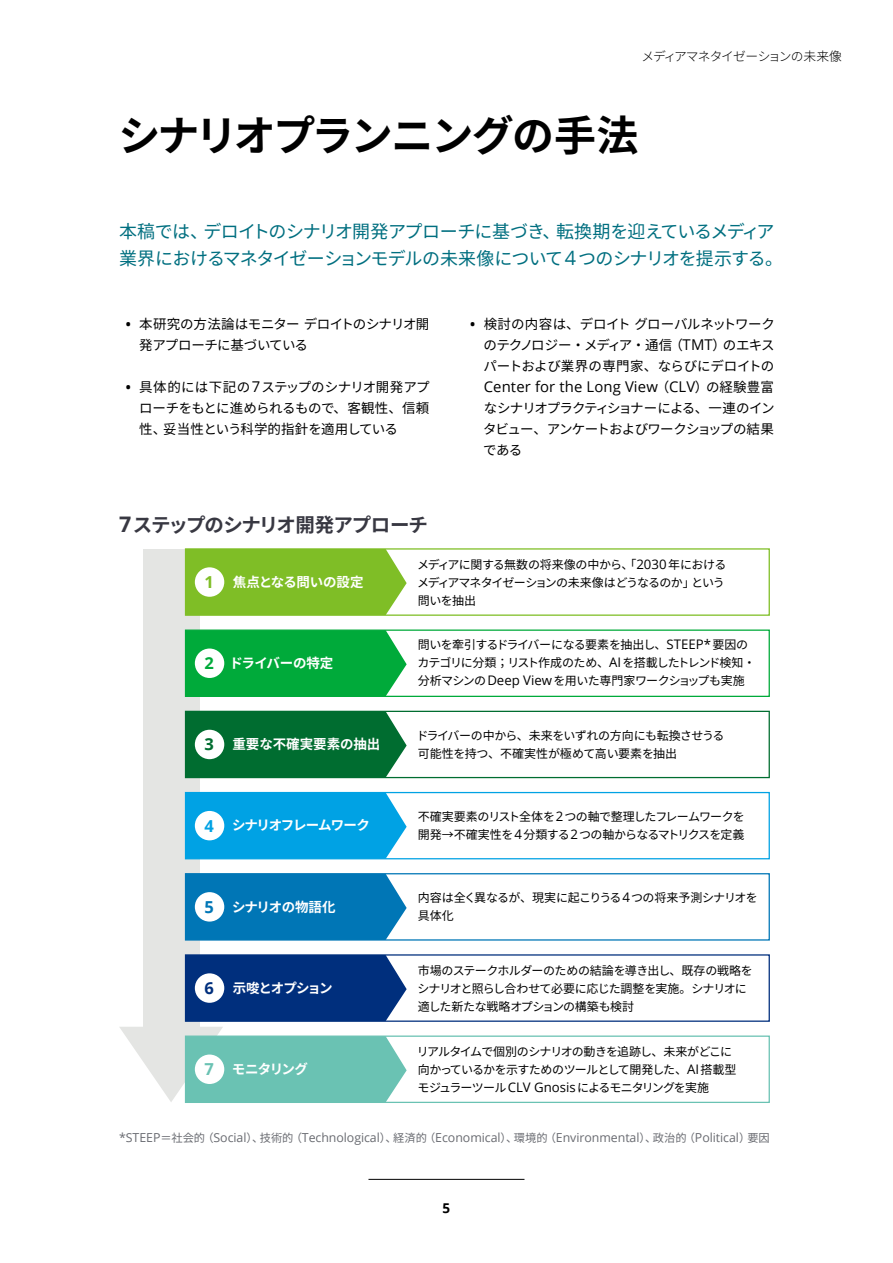
<style>
.page{position:relative;width:893px;height:1263px;background:#fff}
.page>*{position:absolute;margin:0;border:0;box-sizing:border-box;transform-origin:0 0}
.t1{font:700 42px "Noto Sans JP";letter-spacing:-.055em;color:#000}
.t2{font:700 19.5px "Noto Sans JP";letter-spacing:-.05em;color:#383842}
.t3{font:18px/27px "Noto Sans JP";letter-spacing:-.045em;color:#006f80}
.t4{font:700 16.5px "Open Sans";color:#7fbe26}
.t5{font:700 16.5px "Open Sans";color:#00aa3a}
.t6{font:700 16.5px "Open Sans";color:#006d30}
.t7{font:700 16.5px "Open Sans";color:#00a2e4}
.t8{font:700 16.5px "Open Sans";color:#0076b6}
.t9{font:700 16.5px "Open Sans";color:#002f7d}
.t10{font:700 16.5px "Open Sans";color:#6ac2b3}
.t11{font:14.85px "Open Sans";letter-spacing:.01em;color:#000}
.t12{font:13.5px/21px "Noto Sans JP";letter-spacing:-.045em;color:#000;text-align:justify}
.t13{font:13.5px/21px "Noto Sans JP";letter-spacing:-.025em;color:#000}
.t14{font:700 13.5px "Noto Sans JP";letter-spacing:-.045em;color:#fff}
.t15{font:700 13.5px "Noto Sans JP";color:#fff}
.t16{font:700 13.5px "Noto Sans JP";letter-spacing:-.085em;color:#fff}
.t17{font:700 13.5px "Noto Sans JP";letter-spacing:-.015em;color:#fff}
.t18{font:700 13.5px "Noto Sans JP";letter-spacing:-.02em;color:#fff}
.t19{font:700 13.5px "Noto Sans JP";letter-spacing:-.065em;color:#fff}
.t20{font:700 13.5px "Open Sans";color:#000}
.t21{font:300 12.75px "Noto Sans JP";letter-spacing:-.065em;color:#000}
.t22{font:12.3px "Open Sans";letter-spacing:-.005em;color:#696b71}
.t23{font:12px/18px "Noto Sans JP";letter-spacing:-.055em;color:#000}
.t24{font:12px/18px "Noto Sans JP";letter-spacing:-.025em;color:#000}
.s1{font-family:"Open Sans";font-size:19.8px}
.s2{font-family:"Open Sans";font-weight:700}
.s3{font-family:"Open Sans";font-size:14.85px}
.s4{font-family:"Open Sans";font-size:21.45px}
.s5{font-family:"Noto Sans JP";font-size:13.5px}
.s6{font-family:"Open Sans";font-size:13.2px}
.s7{font-family:"Noto Sans JP";font-size:11.25px}
</style>
<div class="page">
<div style="left:143px;top:549px;width:57px;height:489px;background:#e4e5e3"></div>
<div style="left:185px;top:548px;width:585px;height:68px;border:1px solid #7fbe26"></div>
<div style="left:186px;top:549px;width:221px;height:66px;background:#7fbe26"></div>
<div style="left:195px;top:567px;width:29px;height:30px;background:#fff;border-radius:50%"></div>
<div style="left:185px;top:629px;width:585px;height:68px;border:1px solid #00aa3a"></div>
<div style="left:186px;top:630px;width:221px;height:66px;background:#00aa3a"></div>
<div style="left:195px;top:648px;width:29px;height:30px;background:#fff;border-radius:50%"></div>
<div style="left:185px;top:711px;width:585px;height:67px;border:1px solid #006d30"></div>
<div style="left:186px;top:711px;width:221px;height:66px;background:#006d30"></div>
<div style="left:195px;top:730px;width:29px;height:29px;background:#fff;border-radius:50%"></div>
<div style="left:185px;top:792px;width:585px;height:67px;border:1px solid #00a2e4"></div>
<div style="left:186px;top:792px;width:221px;height:67px;background:#00a2e4"></div>
<div style="left:195px;top:811px;width:29px;height:29px;background:#fff;border-radius:50%"></div>
<div style="left:185px;top:873px;width:585px;height:67px;border:1px solid #0076b6"></div>
<div style="left:186px;top:874px;width:221px;height:66px;background:#0076b6"></div>
<div style="left:195px;top:892px;width:29px;height:29px;background:#fff;border-radius:50%"></div>
<div style="left:185px;top:954px;width:585px;height:68px;border:1px solid #002f7d"></div>
<div style="left:186px;top:955px;width:221px;height:66px;background:#002f7d"></div>
<div style="left:195px;top:973px;width:29px;height:30px;background:#fff;border-radius:50%"></div>
<div style="left:185px;top:1035px;width:585px;height:68px;border:1px solid #6ac2b3"></div>
<svg style="left:119px;top:1027px;width:288px;height:75px"></svg>
<div style="left:195px;top:1054px;width:29px;height:30px;background:#fff;border-radius:50%"></div>
<hr style="left:368px;top:1179px;width:156px;height:1px;background:#000">
<p class="t21" style="left:641px;top:49px;width:202px">メディアマネタイゼーションの未来像</p>
<h1 class="t1" style="left:118px;top:112px;width:522px">シナリオプランニングの手法</h1>
<h3 class="t3" style="left:119px;top:219px;width:666px">本稿では、デロイトのシナリオ開発アプローチに基づき、転換期を迎えているメディア業界におけるマネタイゼーションモデルの未来像について<span class="s1">4</span>つのシナリオを提示する。</h3>
<p class="t13" style="left:139px;top:314px;width:292px;text-indent:-14px"><span class="s2">•</span> 本研究の方法論はモニターデロイトのシナリオ開発アプローチに基づいている</p>
<p class="t12" style="left:139px;top:377px;width:292px;text-indent:-13px"><span class="s2">•</span> 具体的には下記の<span class="s3">7</span>ステップのシナリオ開発アプローチをもとに進められるもので、客観性、信頼性、妥当性という科学的指針を適用している</p>
<h2 class="t2" style="left:119px;top:514px;width:311px"><span class="s4">7</span>ステップのシナリオ開発アプローチ</h2>
<p class="t12" style="left:483px;top:314px;width:293px;text-indent:-13px"><span class="s2">•</span> 検討の内容は、デロイトグローバルネットワークのテクノロジー・メディア・通信（<span class="s3">TMT</span>）のエキスパートおよび業界の専門家、ならびにデロイトの</p>
<p class="t11" style="left:484px;top:376px;width:292px">Center for the Long View<span class="s5">（</span>CLV<span class="s5">）の経験豊富</span></p>
<p class="t12" style="left:483px;top:398px;width:293px">なシナリオプラクティショナーによる、一連のインタビュー、アンケートおよびワークショップの結果である</p>
<h3 class="t4" style="left:205px;top:570px;width:11px">1</h3>
<h3 class="t5" style="left:205px;top:651px;width:11px">2</h3>
<h3 class="t6" style="left:205px;top:733px;width:11px">3</h3>
<p class="t17" style="left:233px;top:574px;width:132px">焦点となる問いの設定</p>
<p class="t18" style="left:230px;top:655px;width:105px">ドライバーの特定</p>
<p class="t23" style="left:417px;top:555px;width:311px">メディアに関する無数の将来像の中から、「<span class="s6">2030</span>年におけるメディアマネタイゼーションの未来像はどうなるのか」という問いを抽出</p>
<p class="t23" style="left:417px;top:635px;width:339px">問いを牽引するドライバーになる要素を抽出し、<span class="s6">STEEP*</span>要因のカテゴリに分類；リスト作成のため、<span class="s6">AI</span> を搭載したトレンド検知・分析マシンの<span class="s6">Deep View</span>を用いた専門家ワークショップも実施</p>
<p class="t15" style="left:232px;top:737px;width:150px">重要な不確実要素の抽出</p>
<p class="t24" style="left:416px;top:727px;width:309px">ドライバーの中から、未来をいずれの方向にも転換させうる可能性を持つ、不確実性が極めて高い要素を抽出</p>
<h3 class="t7" style="left:205px;top:814px;width:11px">4</h3>
<p class="t16" style="left:232px;top:818px;width:139px">シナリオフレームワーク</p>
<p class="t23" style="left:418px;top:808px;width:328px">不確実要素のリスト全体を<span class="s6">2</span>つの軸で整理したフレームワークを開発→不確実性を<span class="s6">4</span>分類する<span class="s6">2</span>つの軸からなるマトリクスを定義</p>
<h3 class="t8" style="left:205px;top:895px;width:11px">5</h3>
<h3 class="t9" style="left:205px;top:976px;width:11px">6</h3>
<h3 class="t10" style="left:205px;top:1057px;width:11px">7</h3>
<p class="t14" style="left:232px;top:899px;width:105px">シナリオの物語化</p>
<p class="t24" style="left:418px;top:889px;width:341px">内容は全く異なるが、現実に起こりうる<span class="s6">4</span>つの将来予測シナリオを具体化</p>
<p class="t19" style="left:233px;top:980px;width:101px">示唆とオプション</p>
<p class="t14" style="left:232px;top:1061px;width:78px">モニタリング</p>
<p class="t23" style="left:418px;top:961px;width:337px">市場のステークホルダーのための結論を導き出し、既存の戦略をシナリオと照らし合わせて必要に応じた調整を実施。シナリオに適した新たな戦略オプションの構築も検討</p>
<p class="t23" style="left:417px;top:1043px;width:321px">リアルタイムで個別のシナリオの動きを追跡し、未来がどこに向かっているかを示すためのツールとして開発した、<span class="s6">AI</span> 搭載型モジュラーツール <span class="s6">CLV Gnosis</span> によるモニタリングを実施</p>
<p class="t22" style="left:119px;top:1129px;width:652px">*STEEP<span class="s7">＝社会的（</span>Social<span class="s7">）、技術的（</span>Technological<span class="s7">）、経済的（</span>Economical<span class="s7">）、環境的（</span>Environmental<span class="s7">）、政治的（</span>Political<span class="s7">）要因</span></p>
<p class="t20" style="left:443px;top:1198px;width:9px">5</p>
</div>
